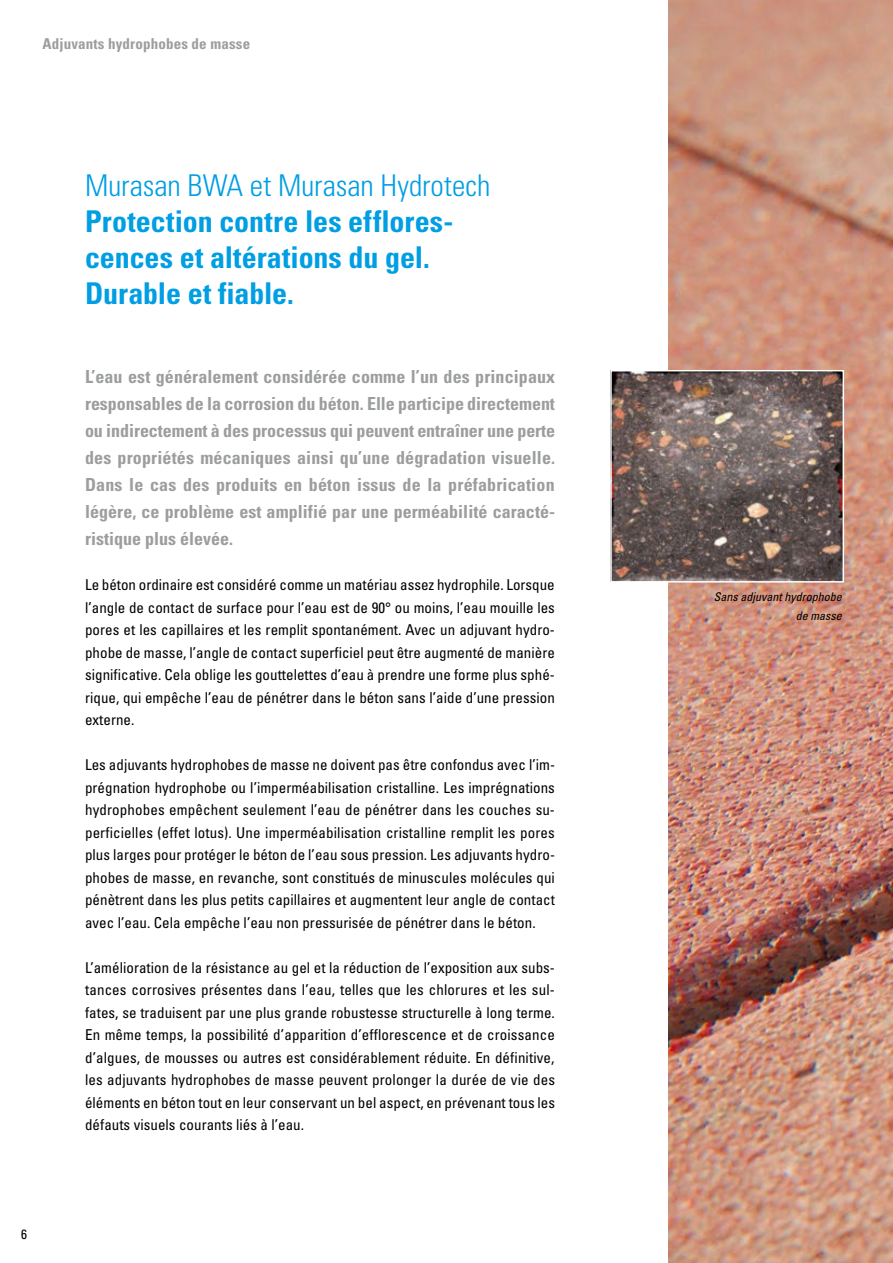
<style>
.page{position:relative;width:893px;height:1263px;background:#fff}
.page>*{position:absolute;margin:0;border:0;box-sizing:border-box;transform-origin:0 0}
.t1{font:700 condensed 30px/36px "Univers LT Pro";color:#009ee3}
.t2{font:300 condensed 30px "Univers LT Std";letter-spacing:-.005em;color:#009ee3}
.t3{font:700 condensed 18px/27px "Univers LT Pro";letter-spacing:.005em;color:#9c9d9d;text-align:justify}
.t4{font:condensed 15px/22.5px "Univers LT Pro";letter-spacing:.005em;color:#000;text-align:justify}
.t5{font:700 condensed 15px "Univers LT Pro";letter-spacing:.01em;color:#9c9d9d}
.t6{font:condensed 13.5px "Univers LT Pro";color:#000}
.t7{font:italic condensed 12px/18.8px "Univers LT Std";color:#000;text-align:right}
</style>
<div class="page">
<img style="left:669px;top:0;width:224px;height:1263px">
<img style="left:613px;top:373px;width:228px;height:207px">
<div style="left:610px;top:370px;width:234px;height:213px;border:2px solid #fff"></div>
<p class="t5" style="left:43px;top:35px;width:209px">Adjuvants hydrophobes de masse</p>
<p class="t6" style="left:21px;top:1226px;width:7px">6</p>
<h1 class="t2" style="left:85px;top:167px;width:407px">Murasan BWA et Murasan Hydrotech</h1>
<h1 class="t1" style="left:85px;top:203px;width:370px">Protection contre les efflores&shy;cences et altérations du gel.<br>Durable et fiable.</h1>
<p class="t3" style="left:85px;top:363px;width:472px">L’eau est généralement considérée comme l’un des principaux responsables de la corrosion du béton. Elle participe directement ou indirectement à des processus qui peuvent entraîner une perte des propriétés mécaniques ainsi qu’une dégradation visuelle.<br>Dans le cas des produits en béton issus de la préfabrication légère, ce problème est amplifié par une perméabilité caracté&shy;ristique plus élevée.</p>
<p class="t4" style="left:85px;top:573px;width:471px">Le béton ordinaire est considéré comme un matériau assez hydrophile. Lorsque l’angle de contact de surface pour l’eau est de 90° ou moins, l’eau mouille les pores et les capillaires et les remplit spontanément. Avec un adjuvant hydro&shy;phobe de masse, l’angle de contact superficiel peut être augmenté de manière significative. Cela oblige les gouttelettes d’eau à prendre une forme plus sphé&shy;rique, qui empêche l’eau de pénétrer dans le béton sans l’aide d’une pression externe.</p>
<p class="t4" style="left:85px;top:753px;width:471px">Les adjuvants hydrophobes de masse ne doivent pas être confondus avec l’im&shy;prégnation hydrophobe ou l’imperméabilisation cristalline. Les imprégnations hydrophobes empêchent seulement l’eau de pénétrer dans les couches su&shy;perficielles (effet lotus). Une imperméabilisation cristalline remplit les pores plus larges pour protéger le béton de l’eau sous pression. Les adjuvants hydro&shy;phobes de masse, en revanche, sont constitués de minuscules molécules qui pénètrent dans les plus petits capillaires et augmentent leur angle de contact avec l’eau. Cela empêche l’eau non pressurisée de pénétrer dans le béton.</p>
<p class="t4" style="left:85px;top:956px;width:472px">L’amélioration de la résistance au gel et la réduction de l’exposition aux subs&shy;tances corrosives présentes dans l’eau, telles que les chlorures et les sul&shy;fates, se traduisent par une plus grande robustesse structurelle à long terme.<br>En même temps, la possibilité d’apparition d’efflorescence et de croissance d’algues, de mousses ou autres est considérablement réduite. En définitive, les adjuvants hydrophobes de masse peuvent prolonger la durée de vie des éléments en béton tout en leur conservant un bel aspect, en prévenant tous les défauts visuels courants liés à l’eau.</p>
<p class="t7" style="left:714px;top:588px;width:129px">Sans adjuvant hydrophobe de masse</p>
</div>
